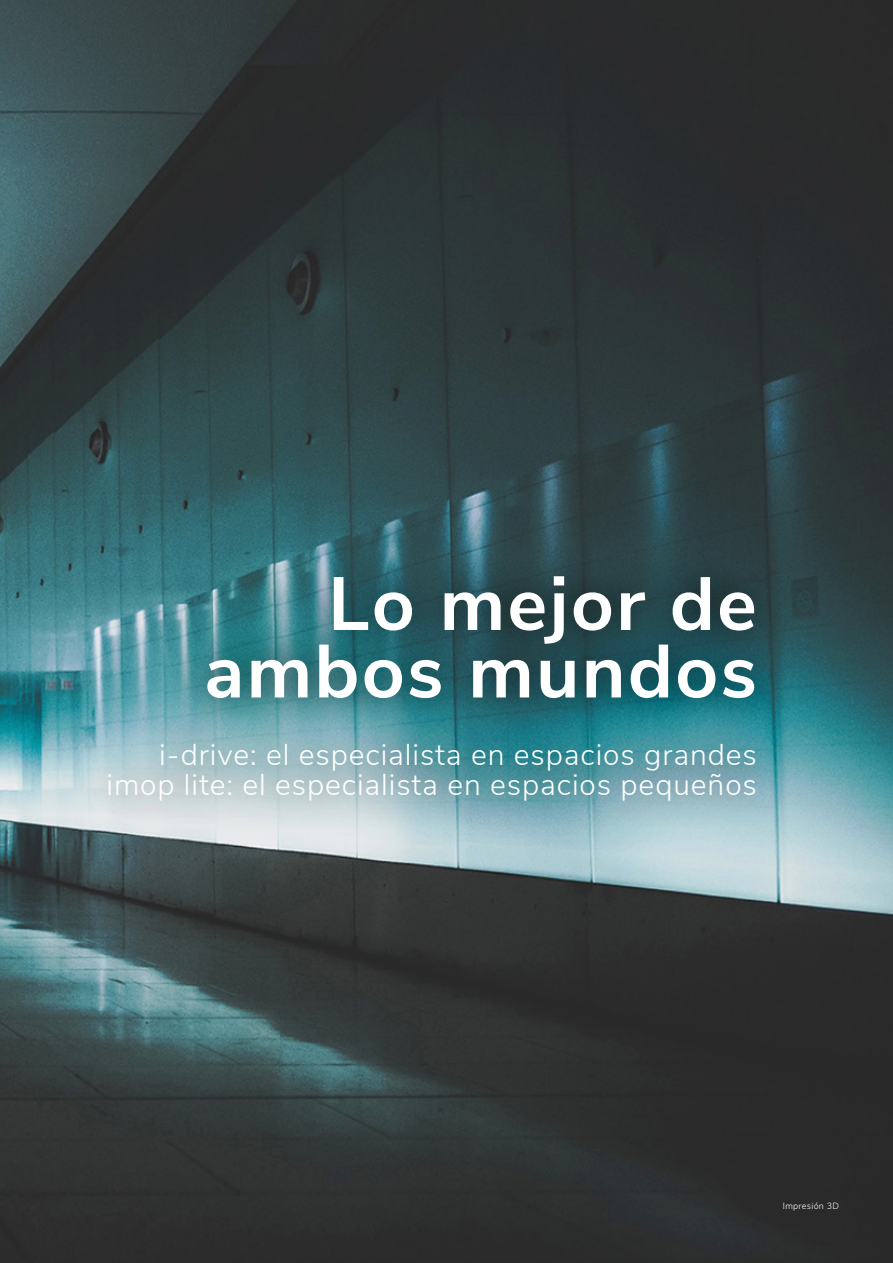
<style>
.page{position:relative;width:893px;height:1263px;background:#fff}
.page>*{position:absolute;margin:0;border:0;box-sizing:border-box;transform-origin:0 0}
.t1{font:700 75px/67.5px "Nunito Sans";letter-spacing:.03em;color:#fff;text-align:right}
.t2{font:300 30px/30px "Nunito Sans";letter-spacing:.03em;color:#fff;text-align:right}
.t3{font:300 9px "Nunito Sans";letter-spacing:.03em;color:#fff}
</style>
<div class="page">
<img style="left:0;top:0;width:893px;height:1263px">
<div style="left:73px;top:541px;width:717px;height:292px;background:#000;opacity:.75"></div>
<h1 class="t1" style="left:204px;top:566px;width:554px">Lo mejor de ambos mundos</h1>
<p class="t2" style="left:106px;top:738px;width:652px">i-drive: el especialista en espacios grandes imop lite: el especialista en espacios pequeños</p>
<p class="t3" style="left:783px;top:1199px;width:58px">Impresión 3D</p>
</div>
